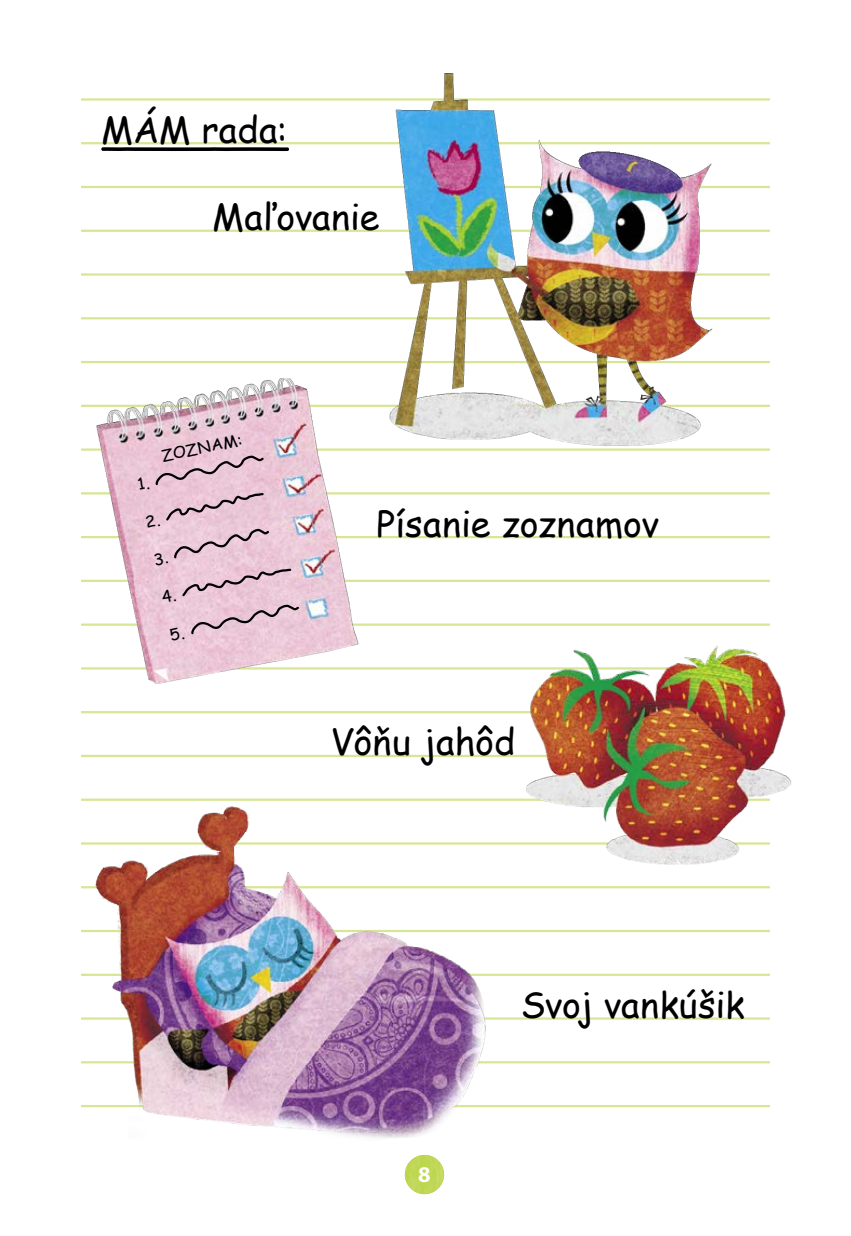
<style>
.page{position:relative;width:851px;height:1236px;background:#fff}
.page>*{position:absolute;margin:0;border:0;box-sizing:border-box;transform-origin:0 0}
.t1{font:36px "Comic Sans MS";color:#000}
.t2{font:700 22.5px "Myriad Pro";color:#fff}
.t3{font:15.75px "Comic Sans MS";color:#000;scale:1.05 1}
</style>
<div class="page">
<hr style="left:81px;top:98px;width:689px;height:3px;background:#d8e595">
<hr style="left:81px;top:142px;width:689px;height:2px;background:#d8e595">
<hr style="left:81px;top:186px;width:689px;height:2px;background:#d8e595">
<hr style="left:81px;top:230px;width:689px;height:2px;background:#d8e595">
<hr style="left:81px;top:273px;width:689px;height:2px;background:#d8e595">
<hr style="left:81px;top:317px;width:689px;height:2px;background:#d8e595">
<hr style="left:81px;top:361px;width:689px;height:2px;background:#d8e595">
<hr style="left:81px;top:448px;width:689px;height:2px;background:#d8e595">
<hr style="left:81px;top:492px;width:689px;height:2px;background:#d8e595">
<hr style="left:81px;top:536px;width:689px;height:2px;background:#d8e595">
<hr style="left:81px;top:579px;width:689px;height:3px;background:#d8e595">
<hr style="left:81px;top:623px;width:689px;height:2px;background:#d8e595">
<hr style="left:81px;top:667px;width:689px;height:2px;background:#d8e595">
<hr style="left:81px;top:711px;width:689px;height:2px;background:#d8e595">
<hr style="left:81px;top:754px;width:689px;height:3px;background:#d8e595">
<hr style="left:81px;top:798px;width:689px;height:2px;background:#d8e595">
<hr style="left:81px;top:842px;width:689px;height:2px;background:#d8e595">
<hr style="left:81px;top:886px;width:689px;height:2px;background:#d8e595">
<hr style="left:81px;top:929px;width:689px;height:3px;background:#d8e595">
<hr style="left:81px;top:973px;width:689px;height:2px;background:#d8e595">
<hr style="left:81px;top:1017px;width:689px;height:2px;background:#d8e595">
<hr style="left:81px;top:1061px;width:689px;height:2px;background:#d8e595">
<hr style="left:81px;top:1104px;width:689px;height:3px;background:#d8e595">
<img style="left:278px;top:73px;width:492px;height:376px">
<img style="left:519px;top:625px;width:273px;height:264px">
<img style="left:81px;top:798px;width:432px;height:385px">
<img style="left:81px;top:378px;width:308px;height:306px">
<svg style="left:101px;top:147px;width:188px;height:4px"></svg>
<img style="left:405px;top:1154px;width:39px;height:39px;border-radius:20px">
<svg style="left:137px;top:454px;width:164px;height:187px"></svg>
<p class="t1" style="left:101px;top:103px;width:188px">MÁM rada:</p>
<p class="t1" style="left:212px;top:190px;width:169px">Maľovanie</p>
<p class="t3" style="left:159px;top:445px;width:80px;rotate:-12deg">ZOZNAM:</p>
<p class="t1" style="left:376px;top:497px;width:284px">Písanie zoznamov</p>
<p class="t1" style="left:330px;top:715px;width:186px">Vôňu jahôd</p>
<p class="t2" style="left:418px;top:1159px;width:14px">8</p>
<p class="t1" style="left:520px;top:978px;width:225px">Svoj vankúšik</p>
</div>
